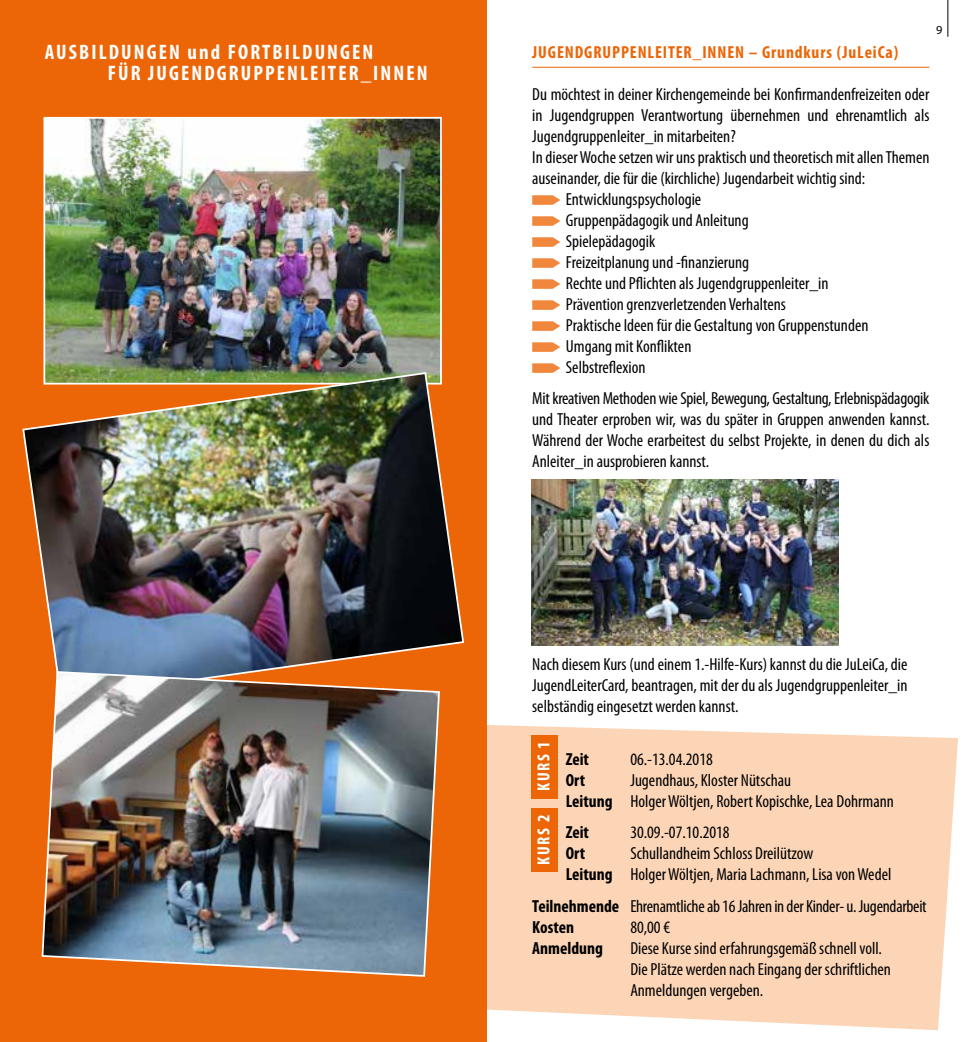
<style>
.page{position:relative;width:973px;height:1042px;background:#fff}
.page>*{position:absolute;margin:0;border:0;box-sizing:border-box;transform-origin:0 0}
.t1{font:700 condensed 21px/21px "Myriad Pro";letter-spacing:.1em;color:#fff}
.t2{font:condensed 17.5px/21px "Myriad Pro";color:#000}
.t3{font:700 condensed 17.5px "Myriad Pro";letter-spacing:.05em;color:#ec6608}
.t4{font:700 condensed 17.5px "Myriad Pro";color:#000}
.t5{font:700 condensed 17.5px "Myriad Pro";letter-spacing:.095em;color:#fff}
.t6{font:12.25px "Myriad";color:#000}
.s1{font-weight:700}
</style>
<div class="page">
<hr style="left:947px;top:0;width:1px;height:37px;background:#000">
<svg style="left:486px;top:725px;width:471px;height:305px;background:#fcd7bb"></svg>
<div style="left:0;top:0;width:486px;height:1042px;background:#ec6608"></div>
<svg style="left:532px;top:195px;width:28px;height:10px"></svg>
<svg style="left:532px;top:216px;width:28px;height:10px"></svg>
<svg style="left:532px;top:237px;width:28px;height:10px"></svg>
<svg style="left:532px;top:258px;width:28px;height:10px"></svg>
<svg style="left:532px;top:279px;width:28px;height:10px"></svg>
<svg style="left:532px;top:300px;width:28px;height:10px"></svg>
<svg style="left:532px;top:321px;width:28px;height:10px"></svg>
<svg style="left:532px;top:342px;width:28px;height:10px"></svg>
<svg style="left:532px;top:363px;width:28px;height:10px"></svg>
<img style="left:46px;top:120px;width:393px;height:251px">
<div style="left:43px;top:117px;width:399px;height:267px;border:2px solid #fff"></div>
<img style="left:22px;top:371px;width:443px;height:299px">
<img style="left:531px;top:479px;width:307px;height:166px">
<div style="left:531px;top:735px;width:26px;height:63px;background:#ec6608"></div>
<div style="left:531px;top:809px;width:26px;height:63px;background:#ec6608"></div>
<img style="left:41px;top:670px;width:399px;height:307px">
<hr style="left:532px;top:67px;width:397px;height:1px;background:#ec6608">
<p class="t6" style="left:936px;top:24px;width:8px">9</p>
<p class="t1" style="left:108px;top:41px;width:321px;text-indent:-63px">AUSBILDUNGEN und FORTBILDUNGEN<br>FÜR JUGENDGRUPPENLEITER_INNEN</p>
<p class="t3" style="left:532px;top:41px;width:367px">JUGENDGRUPPENLEITER_INNEN – Grundkurs (JuLeiCa)</p>
<p class="t2" style="left:532px;top:83px;width:398px">Du möchtest in deiner Kirchengemeinde bei Konfirmandenfreizeiten oder</p>
<p class="t2" style="left:532px;top:104px;width:398px">in Jugendgruppen Verantwortung übernehmen und ehrenamtlich als</p>
<p class="t2" style="left:532px;top:125px;width:205px">Jugendgruppenleiter_in mitarbeiten?</p>
<p class="t2" style="left:532px;top:146px;width:398px">In dieser Woche setzen wir uns praktisch und theoretisch mit allen Themen</p>
<p class="t2" style="left:532px;top:167px;width:334px">auseinander, die für die (kirchliche) Jugendarbeit wichtig sind:</p>
<p class="t2" style="left:565px;top:188px;width:137px">Entwicklungspsychologie</p>
<p class="t2" style="left:565px;top:209px;width:184px">Gruppenpädagogik und Anleitung</p>
<p class="t2" style="left:565px;top:230px;width:91px">Spielepädagogik</p>
<p class="t2" style="left:565px;top:251px;width:185px">Freizeitplanung und -finanzierung</p>
<p class="t2" style="left:565px;top:272px;width:264px">Rechte und Pflichten als Jugendgruppenleiter_in</p>
<p class="t2" style="left:565px;top:293px;width:221px">Prävention grenzverletzenden Verhaltens</p>
<p class="t2" style="left:565px;top:314px;width:304px">Praktische Ideen für die Gestaltung von Gruppenstunden</p>
<p class="t2" style="left:565px;top:335px;width:127px">Umgang mit Konflikten</p>
<p class="t2" style="left:565px;top:356px;width:81px">Selbstreflexion</p>
<p class="t2" style="left:532px;top:388px;width:398px;text-align:justify">Mit kreativen Methoden wie Spiel, Bewegung, Gestaltung, Erlebnispädagogik und Theater erproben wir, was du später in Gruppen anwenden kannst.<br>Während der Woche erarbeitest du selbst Projekte, in denen du dich als Anleiter_in ausprobieren kannst.</p>
<p class="t2" style="left:532px;top:654px;width:377px;text-align:justify">Nach diesem Kurs (und einem 1.-Hilfe-Kurs) kannst du die JuLeiCa, die JugendLeiterCard, beantragen, mit der du als Jugendgruppenleiter_in selbständig eingesetzt werden kannst.</p>
<p class="t4" style="left:565px;top:748px;width:25px">Zeit</p>
<p class="t2" style="left:630px;top:748px;width:84px">06.-13.04.2018</p>
<p class="t4" style="left:565px;top:769px;width:21px">Ort</p>
<p class="t5" style="left:532px;top:791px;width:51px;rotate:-90deg">KURS 1</p>
<p class="t5" style="left:532px;top:864px;width:51px;rotate:-90deg">KURS 2</p>
<p class="t2" style="left:565px;top:769px;width:329px;text-indent:65px">Jugendhaus, Kloster Nütschau<br><span class="s1">Leitung</span> Holger Wöltjen, Robert Kopischke, Lea Dohrmann</p>
<p class="t4" style="left:565px;top:822px;width:25px">Zeit</p>
<p class="t2" style="left:630px;top:822px;width:101px">30.09.-07.10.2018</p>
<p class="t4" style="left:565px;top:843px;width:21px">Ort</p>
<p class="t2" style="left:565px;top:843px;width:327px;text-indent:65px">Schullandheim Schloss Dreilützow<br><span class="s1">Leitung</span> Holger Wöltjen, Maria Lachmann, Lisa von Wedel</p>
<p class="t2" style="left:532px;top:895px;width:396px"><span class="s1">Teilnehmende</span> Ehrenamtliche ab 16 Jahren in der Kinder- u. Jugendarbeit<br><span class="s1">Kosten</span></p>
<p class="t2" style="left:630px;top:916px;width:41px">80,00 €</p>
<p class="t4" style="left:532px;top:937px;width:72px">Anmeldung</p>
<p class="t2" style="left:630px;top:937px;width:262px">Diese Kurse sind erfahrungsgemäß schnell voll.<br>Die Plätze werden nach Eingang der schriftlichen<br>Anmeldungen vergeben.</p>
</div>
